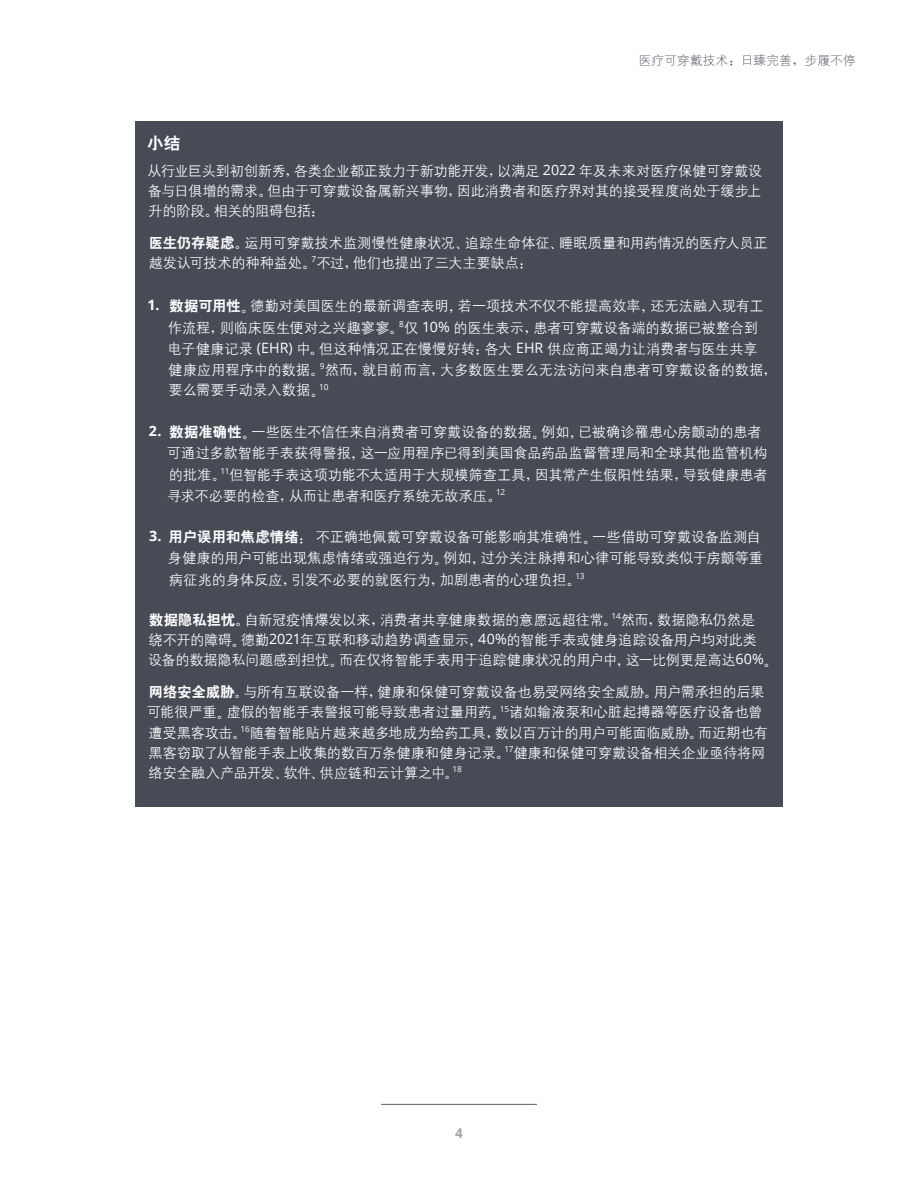
<style>
.page{position:relative;width:918px;height:1188px;background:#fff}
.page>*{position:absolute;margin:0;border:0;box-sizing:border-box;transform-origin:0 0}
.t1{font:16.5px "H Yb 2 gj";color:#fff}
.t2{font:14.25px/20.2px "H Yg 2 gj";letter-spacing:-.015em;color:#fff}
.t3{font:700 13.5px "Open Sans";color:#a3a7a9}
.t4{font:12.75px "H Yg 1 gj";color:#474b55}
.s1{font-family:"H Ya 6 gj"}
.s2{font-family:"Open Sans"}
.s3{font-family:"H Yb 2 gj"}
.s4{font-family:"Open Sans";font-weight:700}
</style>
<div class="page">
<hr style="left:381px;top:1104px;width:156px;height:1px;background:#5f6369">
<div style="left:135px;top:122px;width:648px;height:685px;background:#474b55"></div>
<p class="t4" style="left:639px;top:54px;width:218px">医疗可穿戴技术<span class="s1">：</span>日臻完善<span class="s1">，</span>步履不停</p>
<p class="t1" style="left:147px;top:134px;width:34px">小结</p>
<p class="t2" style="left:148px;top:160px;width:616px;text-align:justify">从行业巨头到初创新秀<span class="s1">，</span>各类企业都正致力于新功能开发<span class="s1">，</span>以满足 <span class="s2">2022</span> 年及未来对医疗保健可穿戴设备与日俱增的需求<span class="s1">。</span>但由于可穿戴设备属新兴事物<span class="s1">，</span>因此消费者和医疗界对其的接受程度尚处于缓步上升的阶段<span class="s1">。</span>相关的阻碍包括<span class="s1">：</span></p>
<p class="t2" style="left:149px;top:232px;width:621px"><span class="s3">医生仍存疑虑</span><span class="s1">。</span>运用可穿戴技术监测慢性健康状况<span class="s1">、</span>追踪生命体征<span class="s1">、</span>睡眠质量和用药情况的医疗人员正越发认可技术的种种益处<span class="s1">。</span><sup>7</sup>不过<span class="s1">，</span>他们也提出了三大主要缺点<span class="s1">：</span></p>
<p class="t2" style="left:168px;top:296px;width:611px;line-height:21px;text-indent:-20px"><span class="s4">1.</span> <span class="s3">数据可用性</span><span class="s1">。</span>德勤对美国医生的最新调查表明<span class="s1">，</span>若一项技术不仅不能提高效率<span class="s1">，</span>还无法融入现有工作流程<span class="s1">，</span>则临床医生便对之兴趣寥寥<span class="s1">。</span><sup>8</sup>仅 <span class="s2">10%</span> 的医生表示<span class="s1">，</span>患者可穿戴设备端的数据已被整合到<br>电子健康记录 <span class="s2">(EHR)</span> 中<span class="s1">。</span>但这种情况正在慢慢好转<span class="s1">：</span>各大 <span class="s2">EHR</span> 供应商正竭力让消费者与医生共享<br>健康应用程序中的数据<span class="s1">。</span><sup>9</sup>然而<span class="s1">，</span>就目前而言<span class="s1">，</span>大多数医生要么无法访问来自患者可穿戴设备的数据<span class="s1">，</span>要么需要手动录入数据<span class="s1">。</span><sup>10</sup></p>
<p class="t2" style="left:167px;top:422px;width:602px;line-height:21px;text-indent:-18px"><span class="s4">2.</span> <span class="s3">数据准确性</span><span class="s1">。</span>一些医生不信任来自消费者可穿戴设备的数据<span class="s1">。</span>例如<span class="s1">，</span>已被确诊罹患心房颤动的患者可通过多款智能手表获得警报<span class="s1">，</span>这一应用程序已得到美国食品药品监督管理局和全球其他监管机构的批准<span class="s1">。</span><sup>11</sup>但智能手表这项功能不太适用于大规模筛查工具<span class="s1">，</span>因其常产生假阳性结果<span class="s1">，</span>导致健康患者寻求不必要的检查<span class="s1">，</span>从而让患者和医疗系统无故承压<span class="s1">。</span><sup>12</sup></p>
<p class="t2" style="left:168px;top:527px;width:597px;line-height:21px;text-indent:-18px"><span class="s4">3.</span> <span class="s3">用户误用和焦虑情绪</span><span class="s1">：</span>不正确地佩戴可穿戴设备可能影响其准确性<span class="s1">。</span>一些借助可穿戴设备监测自身健康的用户可能出现焦虑情绪或强迫行为<span class="s1">。</span>例如<span class="s1">，</span>过分关注脉搏和心律可能导致类似于房颤等重病征兆的身体反应<span class="s1">，</span>引发不必要的就医行为<span class="s1">，</span>加剧患者的心理负担<span class="s1">。</span><sup>13</sup></p>
<p class="t2" style="left:148px;top:610px;width:631px"><span class="s3">数据隐私担忧</span><span class="s1">。</span>自新冠疫情爆发以来<span class="s1">，</span>消费者共享健康数据的意愿远超往常<span class="s1">。</span><sup>14</sup>然而<span class="s1">，</span>数据隐私仍然是<br>绕不开的障碍<span class="s1">。</span>德勤<span class="s2">2021</span>年互联和移动趋势调查显示<span class="s1">，</span><span class="s2">40%</span>的智能手表或健身追踪设备用户均对此类<br>设备的数据隐私问题感到担忧<span class="s1">。</span>而在仅将智能手表用于追踪健康状况的用户中<span class="s1">，</span>这一比例更是高达<span class="s2">60%</span><span class="s1">。</span></p>
<p class="t2" style="left:147px;top:682px;width:623px"><span class="s3">网络安全威胁</span><span class="s1">。</span>与所有互联设备一样<span class="s1">，</span>健康和保健可穿戴设备也易受网络安全威胁<span class="s1">。</span>用户需承担的后果可能很严重<span class="s1">。</span>虚假的智能手表警报可能导致患者过量用药<span class="s1">。</span><sup>15</sup>诸如输液泵和心脏起搏器等医疗设备也曾遭受黑客攻击<span class="s1">。</span><sup>16</sup>随着智能贴片越来越多地成为给药工具<span class="s1">，</span>数以百万计的用户可能面临威胁<span class="s1">。</span>而近期也有黑客窃取了从智能手表上收集的数百万条健康和健身记录<span class="s1">。</span><sup>17</sup>健康和保健可穿戴设备相关企业亟待将网络安全融入产品开发<span class="s1">、</span>软件<span class="s1">、</span>供应链和云计算之中<span class="s1">。</span><sup>18</sup></p>
<p class="t3" style="left:455px;top:1123px;width:9px">4</p>
</div>
